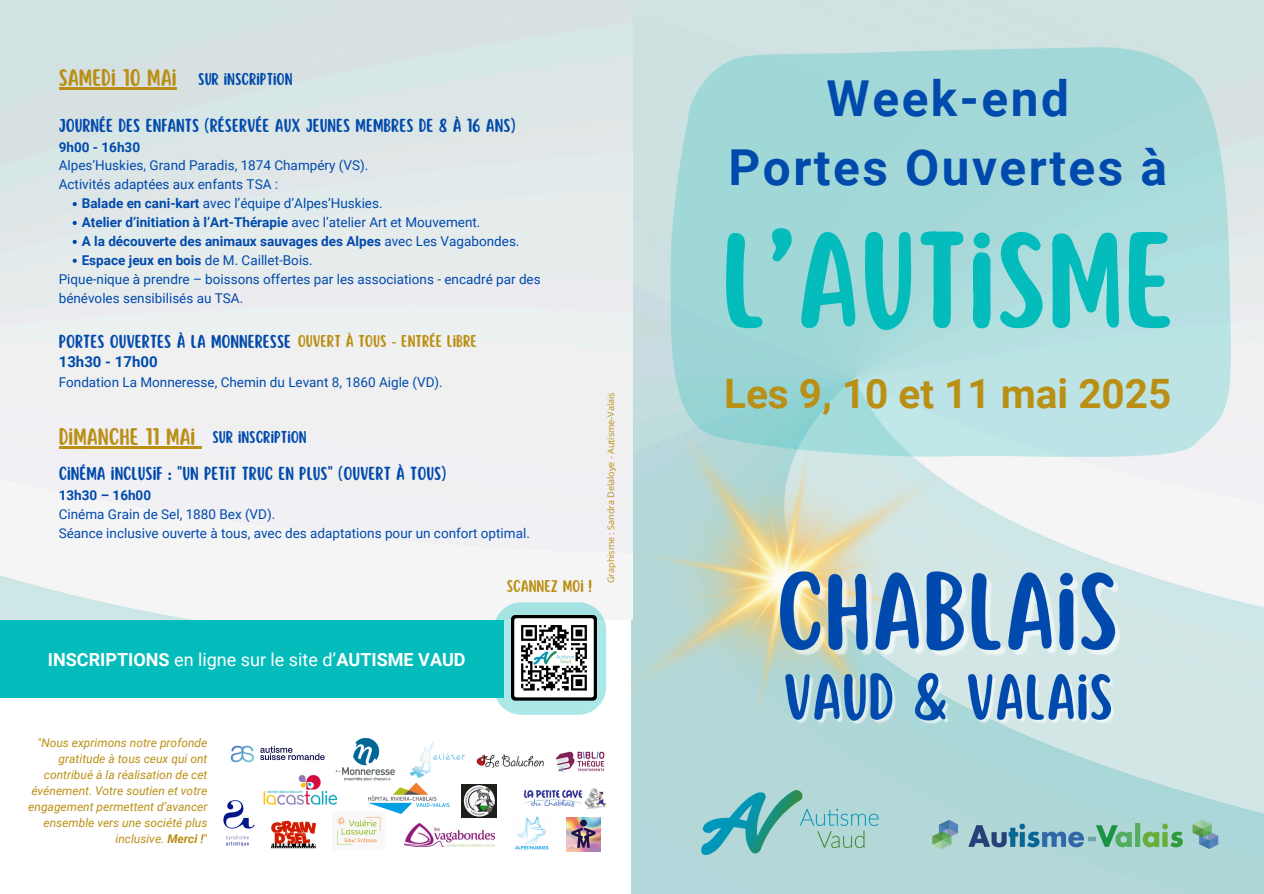
<style>
.page{position:relative;width:1264px;height:894px;background:#fff}
.page>*{position:absolute;margin:0;border:0;box-sizing:border-box;transform-origin:0 0}
.t1{font:120px "Scripter";color:#04bcbc}
.t2{font:700 49.5px/68.7px "Roboto";letter-spacing:.05em;color:#004aad;text-align:center}
.t3{font:700 40.5px "Roboto";color:#ba8f15}
.t4{font:21px "Scripter";color:#ba8f15}
.t5{font:700 18px "Roboto";color:#fff}
.t6{font:16.5px "Scripter";color:#004aad}
.t7{font:15px "Scripter";color:#004aad}
.t8{font:15px "Scripter";color:#ba8f15}
.t9{font:700 15px "Roboto";color:#004aad}
.t10{font:13.5px/18.9px "Roboto";color:#004aad}
.t11{font:700 13.5px "Roboto";color:#004aad}
.t12{font:italic 12px/16px "Roboto";color:#ba8f15;text-align:right}
.t13{font:9px "Open Sans";color:#ba8f15}
.s1{font-weight:700}
.s2{font-weight:400}
.s3{font-size:15px;color:#ba8f15}
.s4{font-style:normal}
</style>
<div class="page">
<img style="left:632px;top:0;width:631px;height:893px">
<svg style="left:670px;top:47px;width:560px;height:410px;background:#abdbdb"></svg>
<img style="left:1080px;top:815px;width:142px;height:38px">
<img style="left:0;top:0;width:632px;height:619px">
<div style="left:0;top:619px;width:503px;height:78px;background:#04bcbc"></div>
<img style="left:404px;top:824px;width:86px;height:22px">
<img style="left:411px;top:742px;width:54px;height:29px">
<img style="left:464px;top:784px;width:26px;height:32px">
<img style="left:223px;top:800px;width:31px;height:46px">
<img style="left:337px;top:816px;width:44px;height:29px">
<img style="left:335px;top:738px;width:60px;height:43px">
<img style="left:476px;top:754px;width:14px;height:13px">
<img style="left:230px;top:745px;width:95px;height:18px">
<img style="left:272px;top:820px;width:44px;height:29px">
<img style="left:263px;top:772px;width:79px;height:33px">
<img style="left:490px;top:285px;width:590px;height:589px">
<svg style="left:493px;top:602px;width:113px;height:112px"></svg>
<img style="left:515px;top:815px;width:34px;height:35px">
<img style="left:521px;top:785px;width:85px;height:25px">
<img style="left:353px;top:771px;width:111px;height:53px">
<img style="left:511px;top:615px;width:85px;height:87px">
<img style="left:775px;top:563px;width:350px;height:107px">
<img style="left:782px;top:667px;width:336px;height:64px">
<hr style="left:59px;top:87px;width:117px;height:2px;background:#ba8f15">
<svg style="left:73px;top:202px;width:4px;height:4px"></svg>
<svg style="left:73px;top:221px;width:4px;height:4px"></svg>
<svg style="left:73px;top:240px;width:4px;height:4px"></svg>
<svg style="left:73px;top:258px;width:4px;height:5px"></svg>
<hr style="left:59px;top:446px;width:136px;height:2px;background:#ba8f15">
<svg style="left:195px;top:446px;width:7px;height:2px"></svg>
<p class="t4" style="left:59px;top:67px;width:119px">SAMEDI 10 MAI</p>
<p class="t6" style="left:59px;top:117px;width:458px">JOURNÉE DES ENFANTS (RÉSERVÉE AUX JEUNES MEMBRES DE 8 À 16 ANS)</p>
<p class="t11" style="left:59px;top:139px;width:83px">9h00 - 16h30</p>
<p class="t10" style="left:59px;top:156px;width:311px">Alpes’Huskies, Grand Paradis, 1874 Champéry (VS).</p>
<p class="t10" style="left:59px;top:175px;width:221px">Activités adaptées aux enfants TSA :</p>
<p class="t10" style="left:82px;top:194px;width:302px"><span class="s1">Balade en cani-kart</span> avec l’équipe d’Alpes’Huskies.</p>
<p class="t11" style="left:82px;top:214px;width:400px">Atelier d’initiation à l’Art-Thérapie <span class="s2">avec l’atelier Art et Mouvement.</span></p>
<p class="t11" style="left:82px;top:233px;width:439px">A la découverte des animaux sauvages des Alpes <span class="s2">avec Les Vagabondes.</span></p>
<p class="t10" style="left:82px;top:251px;width:232px"><span class="s1">Espace jeux en bois</span> de M. Caillet-Bois.</p>
<p class="t10" style="left:59px;top:270px;width:483px">Pique-nique à prendre – boissons offertes par les associations - encadré par des bénévoles sensibilisés au TSA.</p>
<h6 class="t7" style="left:198px;top:72px;width:96px">SUR INSCRIPTION</h6>
<p class="t6" style="left:59px;top:333px;width:419px">PORTES OUVERTES À LA MONNERESSE <span class="s3">OUVERT À TOUS - ENTRÉE LIBRE</span></p>
<p class="t9" style="left:59px;top:353px;width:100px">13h30 - 17h00</p>
<p class="t10" style="left:59px;top:373px;width:385px">Fondation La Monneresse, Chemin du Levant 8, 1860 Aigle (VD).</p>
<p class="t4" style="left:59px;top:426px;width:138px">DIMANCHE 11 MAI</p>
<p class="t6" style="left:59px;top:465px;width:389px">CINÉMA INCLUSIF : "UN PETIT TRUC EN PLUS" (OUVERT À TOUS)</p>
<p class="t11" style="left:59px;top:487px;width:94px">13h30 – 16h00</p>
<h4 class="t10" style="left:59px;top:504px;width:218px">Cinéma Grain de Sel, 1880 Bex (VD).</h4>
<h1 class="t10" style="left:59px;top:523px;width:472px">Séance inclusive ouverte à tous, avec des adaptations pour un confort optimal.</h1>
<h5 class="t7" style="left:212px;top:429px;width:96px">SUR INSCRIPTION</h5>
<p class="t8" style="left:507px;top:578px;width:87px">SCANNEZ MOI !</p>
<p class="t13" style="left:604px;top:583px;width:192px;rotate:-90deg">Graphisme : Sandra Delaloye - Autisme-Valais</p>
<p class="t5" style="left:48px;top:649px;width:419px">INSCRIPTIONS <span class="s2">en ligne sur le site d’</span>AUTISME VAUD</p>
<p class="t12" style="left:28px;top:734px;width:181px">"Nous exprimons notre profonde gratitude à tous ceux qui ont contribué à la réalisation de cet événement. Votre soutien et votre engagement permettent d’avancer ensemble vers une société plus inclusive. <span class="s1">Merci !</span><span class="s4">"</span></p>
<p class="t2" style="left:728px;top:65px;width:440px">Week-end<br>Portes Ouvertes à</p>
<p class="t1" style="left:721px;top:220px;width:455px">L’AUTISME</p>
<h6 class="t3" style="left:724px;top:371px;width:449px">Les 9, 10 et 11 mai 2025</h6>
</div>
